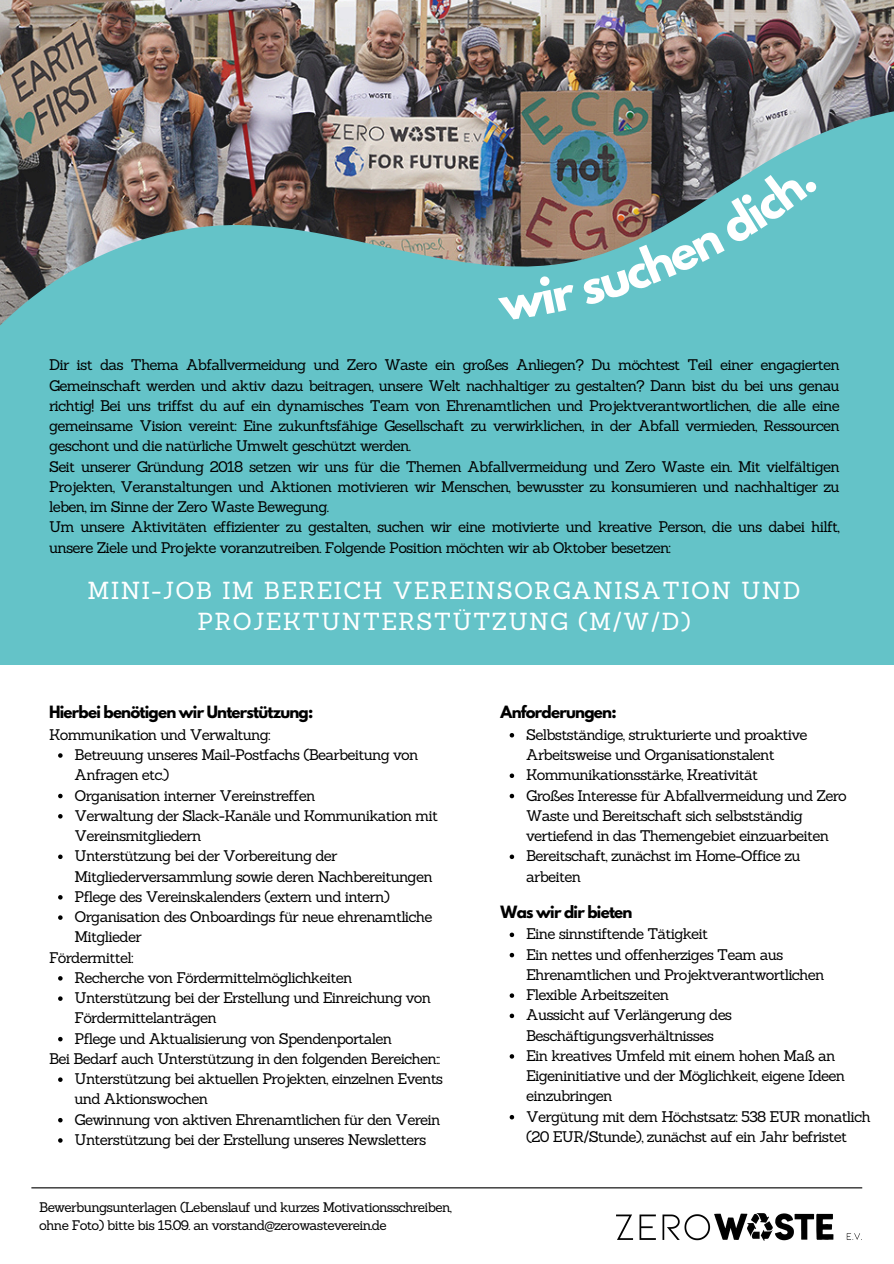
<style>
.page{position:relative;width:894px;height:1264px;background:#fff}
.page>*{position:absolute;margin:0;border:0;box-sizing:border-box;transform-origin:0 0}
.t1{font:24px/30.3px "Sanchez";letter-spacing:.05em;color:#fff;text-align:center}
.t2{font:15px/20.2px "Sanchez";letter-spacing:-.05em;color:#000}
.t3{font:700 15px "League Spartan";letter-spacing:-.05em;color:#000}
.t4{font:13.5px/18px "Sanchez";letter-spacing:-.05em;color:#000}
</style>
<div class="page">
<img style="left:0;top:0;width:893px;height:665px">
<hr style="left:31px;top:1187px;width:831px;height:1px;background:#000">
<img style="left:616px;top:1213px;width:244px;height:27px">
<svg style="left:58px;top:753px;width:5px;height:4px"></svg>
<svg style="left:58px;top:793px;width:5px;height:5px"></svg>
<svg style="left:58px;top:814px;width:5px;height:4px"></svg>
<svg style="left:58px;top:854px;width:5px;height:5px"></svg>
<svg style="left:58px;top:895px;width:5px;height:4px"></svg>
<svg style="left:58px;top:915px;width:5px;height:4px"></svg>
<svg style="left:58px;top:976px;width:5px;height:4px"></svg>
<svg style="left:58px;top:996px;width:5px;height:4px"></svg>
<svg style="left:58px;top:1036px;width:5px;height:5px"></svg>
<svg style="left:58px;top:1077px;width:5px;height:4px"></svg>
<svg style="left:58px;top:1118px;width:5px;height:4px"></svg>
<svg style="left:58px;top:1138px;width:5px;height:4px"></svg>
<svg style="left:509px;top:932px;width:5px;height:5px"></svg>
<svg style="left:509px;top:952px;width:5px;height:5px"></svg>
<svg style="left:509px;top:993px;width:5px;height:4px"></svg>
<svg style="left:509px;top:1013px;width:5px;height:5px"></svg>
<svg style="left:509px;top:1054px;width:5px;height:4px"></svg>
<svg style="left:509px;top:1115px;width:5px;height:4px"></svg>
<svg style="left:509px;top:733px;width:5px;height:4px"></svg>
<svg style="left:509px;top:773px;width:5px;height:5px"></svg>
<svg style="left:509px;top:793px;width:5px;height:5px"></svg>
<svg style="left:509px;top:854px;width:5px;height:5px"></svg>
<svg style="left:497px;top:164px;width:321px;height:157px;background:#69a0a2"></svg>
<p class="t2" style="left:49px;top:355px;width:791px;text-align:justify">Dir ist das Thema Abfallvermeidung und Zero Waste ein großes Anliegen? Du möchtest Teil einer engagierten Gemeinschaft werden und aktiv dazu beitragen, unsere Welt nachhaltiger zu gestalten? Dann bist du bei uns genau richtig! Bei uns triffst du auf ein dynamisches Team von Ehrenamtlichen und Projektverantwortlichen, die alle eine gemeinsame Vision vereint: Eine zukunftsfähige Gesellschaft zu verwirklichen, in der Abfall vermieden, Ressourcen geschont und die natürliche Umwelt geschützt werden.</p>
<p class="t2" style="left:49px;top:456px;width:791px;text-align:justify">Seit unserer Gründung 2018 setzen wir uns für die Themen Abfallvermeidung und Zero Waste ein. Mit vielfältigen Projekten, Veranstaltungen und Aktionen motivieren wir Menschen, bewusster zu konsumieren und nachhaltiger zu leben, im Sinne der Zero Waste Bewegung.</p>
<p class="t2" style="left:49px;top:517px;width:791px">Um unsere Aktivitäten effizienter zu gestalten, suchen wir eine motivierte und kreative Person, die uns dabei hilft, unsere Ziele und Projekte voranzutreiben. Folgende Position möchten wir ab Oktober besetzen:</p>
<p class="t1" style="left:88px;top:575px;width:714px">MINI-JOB IM BEREICH VEREINSORGANISATION UND<br>PROJEKTUNTERSTÜTZUNG (M/W/D)</p>
<p class="t3" style="left:49px;top:705px;width:266px">Hierbei benötigen wir Unterstützung:</p>
<p class="t2" style="left:49px;top:724px;width:223px">Kommunikation und Verwaltung:</p>
<p class="t2" style="left:75px;top:744px;width:345px">Betreuung unseres Mail-Postfachs (Bearbeitung von<br>Anfragen etc.)</p>
<p class="t2" style="left:75px;top:785px;width:242px">Organisation interner Vereinstreffen</p>
<p class="t2" style="left:75px;top:805px;width:365px">Verwaltung der Slack-Kanäle und Kommunikation mit<br>Vereinsmitgliedern</p>
<h3 class="t2" style="left:75px;top:845px;width:359px">Unterstützung bei der Vorbereitung der<br>Mitgliederversammlung sowie deren Nachbereitungen</h3>
<p class="t2" style="left:75px;top:886px;width:317px">Pflege des Vereinskalenders (extern und intern)</p>
<p class="t2" style="left:75px;top:906px;width:359px">Organisation des Onboardings für neue ehrenamtliche<br>Mitglieder</p>
<p class="t2" style="left:49px;top:947px;width:86px">Fördermittel:</p>
<p class="t2" style="left:75px;top:967px;width:279px">Recherche von Fördermittelmöglichkeiten</p>
<h3 class="t2" style="left:75px;top:987px;width:358px">Unterstützung bei der Erstellung und Einreichung von<br>Fördermittelanträgen</h3>
<p class="t2" style="left:75px;top:1028px;width:319px">Pflege und Aktualisierung von Spendenportalen</p>
<p class="t2" style="left:49px;top:1048px;width:393px">Bei Bedarf auch Unterstützung in den folgenden Bereichen::</p>
<p class="t2" style="left:75px;top:1068px;width:370px">Unterstützung bei aktuellen Projekten, einzelnen Events und Aktionswochen</p>
<p class="t2" style="left:75px;top:1109px;width:367px">Gewinnung von aktiven Ehrenamtlichen für den Verein</p>
<p class="t2" style="left:75px;top:1129px;width:353px">Unterstützung bei der Erstellung unseres Newsletters</p>
<p class="t4" style="left:39px;top:1198px;width:414px">Bewerbungsunterlagen (Lebenslauf und kurzes Motivationsschreiben, ohne Foto) bitte bis 15.09. an vorstand@zerowasteverein.de</p>
<p class="t3" style="left:500px;top:705px;width:117px">Anforderungen:</p>
<p class="t2" style="left:526px;top:724px;width:322px">Selbstständige, strukturierte und proaktive Arbeitsweise und Organisationstalent Kommunikationsstärke, Kreativität<br>Großes Interesse für Abfallvermeidung und Zero Waste und Bereitschaft sich selbstständig vertiefend in das Themengebiet einzuarbeiten Bereitschaft, zunächst im Home-Office zu arbeiten</p>
<p class="t3" style="left:500px;top:904px;width:133px">Was wir dir bieten</p>
<p class="t2" style="left:526px;top:923px;width:346px">Eine sinnstiftende Tätigkeit<br>Ein nettes und offenherziges Team aus Ehrenamtlichen und Projektverantwortlichen Flexible Arbeitszeiten<br>Aussicht auf Verlängerung des Beschäftigungsverhältnisses<br>Ein kreatives Umfeld mit einem hohen Maß an Eigeninitiative und der Möglichkeit, eigene Ideen einzubringen<br>Vergütung mit dem Höchstsatz: 538 EUR monatlich (20 EUR/Stunde), zunächst auf ein Jahr befristet</p>
</div>
